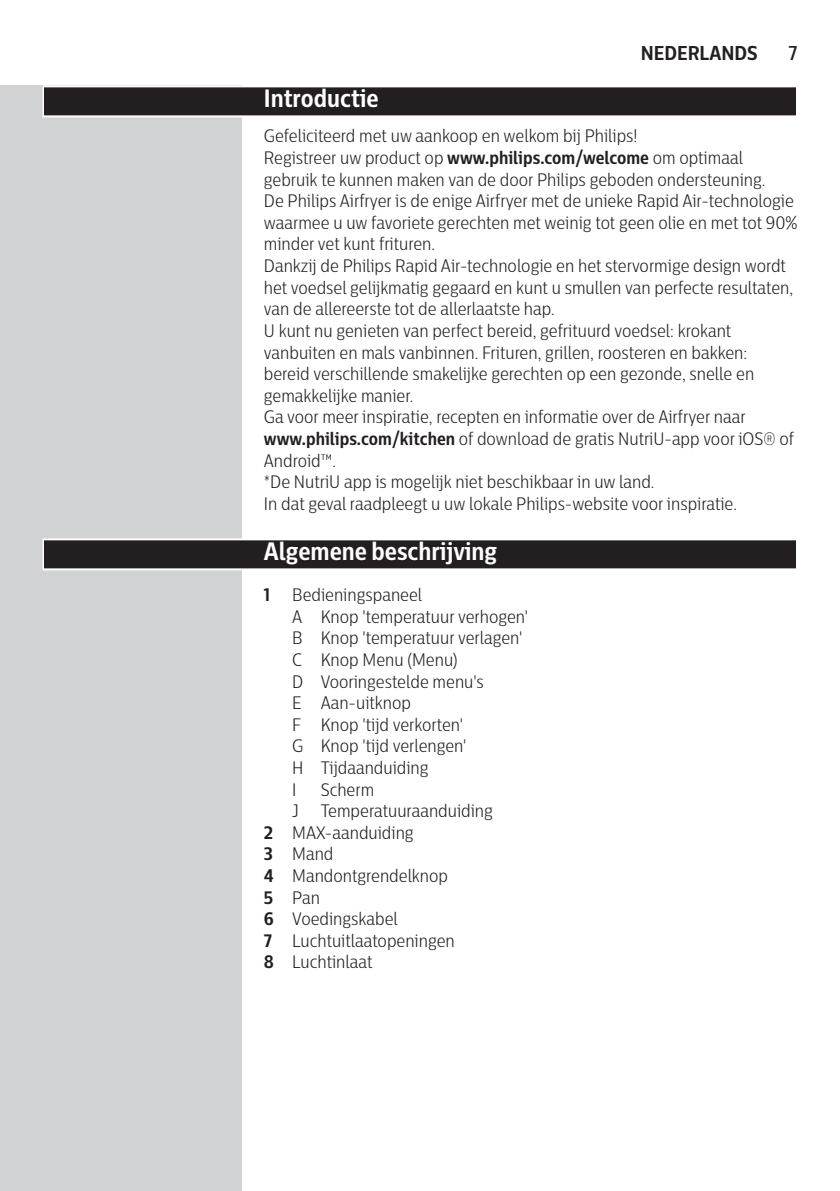
<style>
.page{position:relative;width:840px;height:1191px;background:#fff}
.page>*{position:absolute;margin:0;border:0;box-sizing:border-box;transform-origin:0 0}
.t1{font:700 25px "Centrale Sans Cnd";color:#fff}
.t2{font:700 20px "Centrale Sans Cnd";color:#231f20}
.t3{font:500 20px "Centrale Sans Cnd";color:#231f20}
.t4{font:300 18px/21.6px "Centrale Sans Cnd";color:#231f20}
.s1{font-weight:700}
</style>
<div class="page">
<div style="left:0;top:85px;width:241px;height:1106px;background:#d1d2d4"></div>
<svg style="left:43px;top:85px;width:753px;height:32px"></svg>
<div style="left:44px;top:87px;width:751px;height:28px;background:#231f20"></div>
<svg style="left:43px;top:538px;width:753px;height:32px"></svg>
<div style="left:44px;top:540px;width:751px;height:28px;background:#231f20"></div>
<p class="t2" style="left:640px;top:44px;width:118px">NEDERLANDS</p>
<p class="t3" style="left:787px;top:44px;width:11px">7</p>
<h1 class="t1" style="left:264px;top:87px;width:116px">Introductie</h1>
<p class="t4" style="left:264px;top:126px;width:534px">Gefeliciteerd met uw aankoop en welkom bij Philips!<br>Registreer uw product op <span class="s1">www.philips.com/welcome</span> om optimaal gebruik te kunnen maken van de door Philips geboden ondersteuning.<br>De Philips Airfryer is de enige Airfryer met de unieke Rapid Air-technologie waarmee u uw favoriete gerechten met weinig tot geen olie en met tot 90% minder vet kunt frituren.<br>Dankzij de Philips Rapid Air-technologie en het stervormige design wordt het voedsel gelijkmatig gegaard en kunt u smullen van perfecte resultaten, van de allereerste tot de allerlaatste hap.<br>U kunt nu genieten van perfect bereid, gefrituurd voedsel: krokant vanbuiten en mals vanbinnen. Frituren, grillen, roosteren en bakken: bereid verschillende smakelijke gerechten op een gezonde, snelle en gemakkelijke manier.<br>Ga voor meer inspiratie, recepten en informatie over de Airfryer naar <span class="s1">www.philips.com/kitchen</span> of download de gratis NutriU-app voor iOS® of Android™.<br>*De NutriU app is mogelijk niet beschikbaar in uw land.<br>In dat geval raadpleegt u uw lokale Philips-website voor inspiratie.</p>
<h1 class="t1" style="left:264px;top:540px;width:235px">Algemene beschrijving</h1>
<p class="t4" style="left:292px;top:584px;width:237px;text-indent:-28px"><span class="s1">1</span> Bedieningspaneel<br>A Knop 'temperatuur verhogen'<br>B Knop 'temperatuur verlagen'<br>C Knop Menu (Menu)<br>D Vooringestelde menu's<br>E Aan-uitknop<br>F Knop 'tijd verkorten'<br>G Knop 'tijd verlengen'<br>H Tijdaanduiding<br>I</p>
<p class="t4" style="left:320px;top:779px;width:55px">Scherm</p>
<p class="t4" style="left:292px;top:800px;width:202px">J Temperatuuraanduiding</p>
<p class="t4" style="left:264px;top:822px;width:151px"><span class="s1">2</span> MAX-aanduiding</p>
<p class="t4" style="left:264px;top:844px;width:71px"><span class="s1">3</span> Mand</p>
<p class="t4" style="left:264px;top:865px;width:186px"><span class="s1">4</span> Mandontgrendelknop</p>
<p class="t4" style="left:264px;top:887px;width:58px"><span class="s1">5</span> Pan</p>
<p class="t4" style="left:264px;top:908px;width:135px"><span class="s1">6</span> Voedingskabel</p>
<p class="t4" style="left:264px;top:930px;width:192px"><span class="s1">7</span> Luchtuitlaatopeningen</p>
<p class="t4" style="left:264px;top:952px;width:110px"><span class="s1">8</span> Luchtinlaat</p>
</div>
